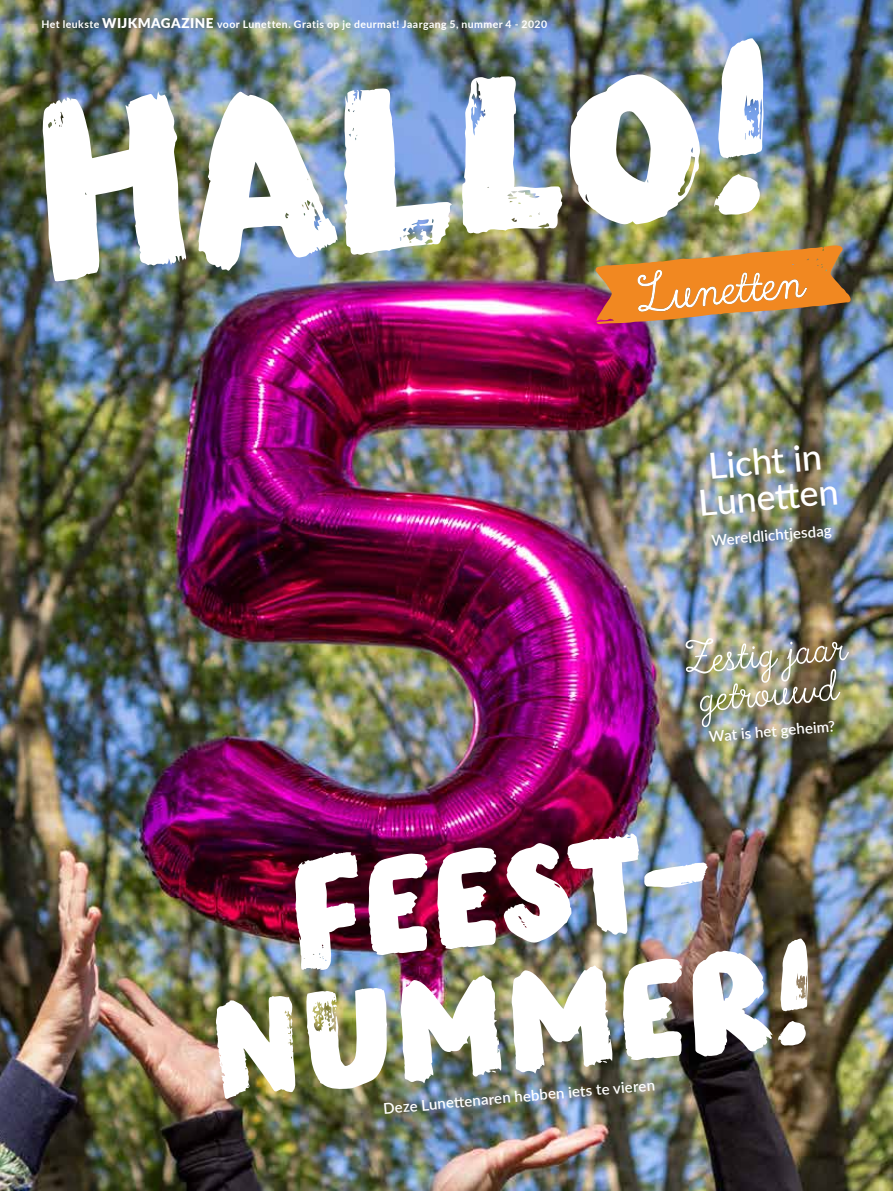
<style>
.page{position:relative;width:893px;height:1191px;background:#fff}
.page>*{position:absolute;margin:0;border:0;box-sizing:border-box;transform-origin:0 0}
.t1{font:135px/126.8px "Modern Brush";color:#fff;text-align:center}
.t2{font:54px/39px "True North Script";color:#fff}
.t3{font:500 36px/36px "Lato";color:#fff;text-align:center}
.t4{font:600 15px "Lato";color:#fff}
.t5{font:700 10.5px "Lato";letter-spacing:.04em;color:#fff}
.s1{font-weight:900;font-size:13.5px}
</style>
<div class="page">
<img style="left:0;top:0;width:893px;height:1191px">
<img style="left:43px;top:91px;width:143px;height:191px">
<img style="left:196px;top:91px;width:142px;height:182px">
<svg style="left:718px;top:38px;width:46px;height:120px"></svg>
<svg style="left:713px;top:174px;width:47px;height:41px"></svg>
<img style="left:344px;top:88px;width:108px;height:169px">
<img style="left:461px;top:74px;width:239px;height:162px">
<img style="left:595px;top:245px;width:256px;height:79px">
<p class="t5" style="left:41px;top:16px;width:507px">Het leukste <span class="s1">WIJKMAGAZINE</span> voor Lunetten. Gratis op je deurmat! Jaargang 5, nummer 4 - 2020</p>
<h3 class="t3" style="left:693px;top:448px;width:142px;rotate:-5deg">Licht in<br>Lunetten</h3>
<h3 class="t4" style="left:711px;top:530px;width:122px;rotate:-5deg">Wereldlichtjesdag</h3>
<h2 class="t2" style="left:682px;top:643px;width:165px;rotate:-5deg">Zestig jaar getrouwd</h2>
<h3 class="t4" style="left:708px;top:725px;width:128px;rotate:-5deg">Wat is het geheim?</h3>
<h1 class="t1" style="left:195px;top:860px;width:606px;rotate:-5deg">Feest&shy;nummer!</h1>
<h3 class="t4" style="left:382px;top:1097px;width:274px;rotate:-5deg">Deze Lunett enaren hebben iets te vieren</h3>
</div>
